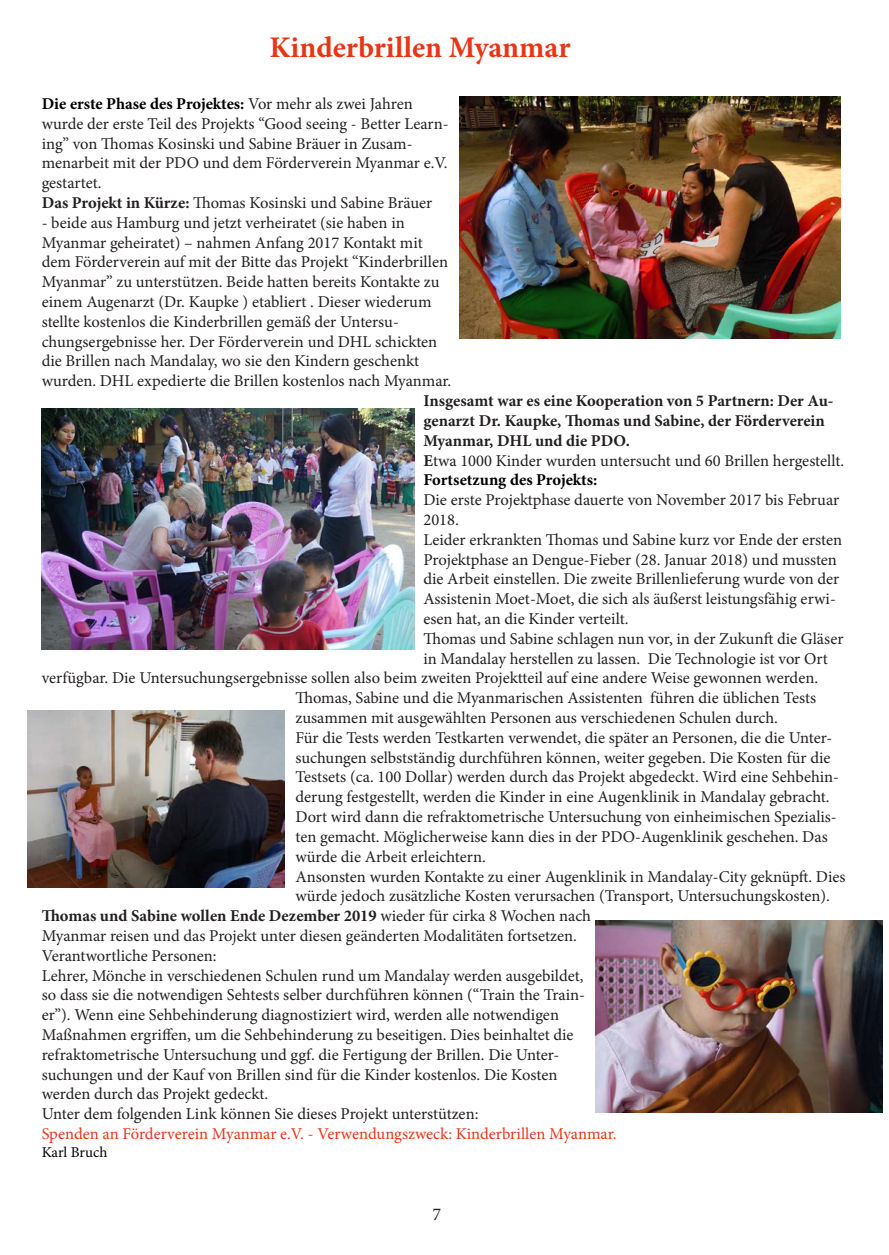
<style>
.page{position:relative;width:889px;height:1255px;background:#fff}
.page>*{position:absolute;margin:0;border:0;box-sizing:border-box;transform-origin:0 0}
.t1{font:700 30px "Minion Pro";color:#e93516}
.t2{font:18px "Minion Pro";color:#231f20}
.t3{font:16.5px/19.8px "Minion Pro";color:#231f20}
.t4{font:700 16.5px/19.8px "Minion Pro";color:#231f20}
.t5{font:16.5px "Minion Pro";color:#e93516}
.t6{font:15px "Minion Pro";letter-spacing:-.005em;color:#00000a}
.s1{font-weight:700;color:#000}
.s2{font-weight:700}
.s3{font-weight:400}
.s4{color:#000}
</style>
<div class="page">
<img style="left:595px;top:920px;width:287px;height:192px">
<img style="left:459px;top:97px;width:381px;height:241px">
<img style="left:42px;top:408px;width:373px;height:241px">
<img style="left:28px;top:710px;width:256px;height:177px">
<h1 class="t1" style="left:269px;top:26px;width:302px">Kinderbrillen Myanmar</h1>
<p class="t3" style="left:42px;top:94px;width:408px"><span class="s1">Die erste Phase des Projektes:</span> Vor mehr als zwei Jahren wurde der erste Teil des Projekts “Good seeing - Better Learn&shy;ing” von Thomas Kosinski und Sabine Bräuer in Zusam&shy;menarbeit mit der PDO und dem Förderverein Myanmar e.V. gestartet.<br><span class="s2">Das Projekt in Kürze:</span> Thomas Kosinski und Sabine Bräuer</p>
<p class="t3" style="left:42px;top:213px;width:411px">- beide aus Hamburg und jetzt verheiratet (sie haben in Myanmar geheiratet) – nahmen Anfang 2017 Kontakt mit dem Förderverein auf mit der Bitte das Projekt “Kinderbrillen Myanmar” zu unterstützen. Beide hatten bereits Kontakte zu einem Augenarzt (Dr. Kaupke ) etabliert . Dieser wiederum stellte kostenlos die Kinderbrillen gemäß der Untersu&shy;chungsergebnisse her. Der Förderverein und DHL schickten die Brillen nach Mandalay, wo sie den Kindern geschenkt wurden. DHL expedierte die Brillen kostenlos nach Myanmar.</p>
<p class="t4" style="left:423px;top:390px;width:422px">Insgesamt war es eine Kooperation von 5 Partnern: Der Au&shy;genarzt Dr. Kaupke, Thomas und Sabine, der Förderverein Myanmar, DHL und die PDO.<br>E<span class="s3">twa 1000 Kinder wurden untersucht und 60 Brillen hergestellt.<br></span><span class="s4">Fortsetzung des Projekts:</span></p>
<p class="t3" style="left:423px;top:490px;width:417px">Die erste Projektphase dauerte von November 2017 bis Februar</p>
<p class="t3" style="left:423px;top:510px;width:37px">2018.</p>
<p class="t3" style="left:423px;top:529px;width:420px">Leider erkrankten Thomas und Sabine kurz vor Ende der ersten</p>
<p class="t3" style="left:423px;top:549px;width:415px">Projektphase an Dengue-Fieber (28. Januar 2018) und mussten</p>
<p class="t3" style="left:423px;top:569px;width:417px">die Arbeit einstellen. Die zweite Brillenlieferung wurde von der</p>
<p class="t3" style="left:423px;top:589px;width:414px">Assistenin Moet-Moet, die sich als äußerst leistungsfähig erwi-</p>
<p class="t3" style="left:423px;top:609px;width:206px">esen hat, an die Kinder verteilt.</p>
<p class="t3" style="left:423px;top:628px;width:421px">Thomas und Sabine schlagen nun vor, in der Zukunft die Gläser</p>
<p class="t3" style="left:423px;top:648px;width:406px">in Mandalay herstellen zu lassen. Die Technologie ist vor Ort</p>
<p class="t3" style="left:42px;top:668px;width:778px">verfügbar. Die Untersuchungsergebnisse sollen also beim zweiten Projektteil auf eine andere Weise gewonnen werden.</p>
<p class="t3" style="left:295px;top:688px;width:522px">Thomas, Sabine und die Myanmarischen Assistenten führen die üblichen Tests</p>
<p class="t3" style="left:295px;top:708px;width:484px">zusammen mit ausgewählten Personen aus verschiedenen Schulen durch.</p>
<p class="t3" style="left:295px;top:727px;width:538px">Für die Tests werden Testkarten verwendet, die später an Personen, die die Unter-</p>
<p class="t3" style="left:295px;top:747px;width:536px">suchungen selbstständig durchführen können, weiter gegeben. Die Kosten für die</p>
<p class="t3" style="left:295px;top:767px;width:545px">Testsets (ca. 100 Dollar) werden durch das Projekt abgedeckt. Wird eine Sehbehin-</p>
<p class="t3" style="left:295px;top:787px;width:536px">derung festgestellt, werden die Kinder in eine Augenklinik in Mandalay gebracht.</p>
<p class="t3" style="left:295px;top:807px;width:543px">Dort wird dann die refraktometrische Untersuchung von einheimischen Spezialis-</p>
<p class="t3" style="left:295px;top:826px;width:534px">ten gemacht. Möglicherweise kann dies in der PDO-Augenklinik geschehen. Das</p>
<p class="t3" style="left:295px;top:846px;width:192px">würde die Arbeit erleichtern.</p>
<p class="t3" style="left:295px;top:866px;width:551px">Ansonsten wurden Kontakte zu einer Augenklinik in Mandalay-City geknüpft. Dies</p>
<p class="t3" style="left:295px;top:886px;width:536px">würde jedoch zusätzliche Kosten verursachen (Transport, Untersuchungskosten).</p>
<p class="t4" style="left:42px;top:905px;width:551px">Thomas und Sabine wollen Ende Dezember 2019 <span class="s3">wieder für cirka 8 Wochen nach</span></p>
<p class="t3" style="left:42px;top:925px;width:536px">Myanmar reisen und das Projekt unter diesen geänderten Modalitäten fortsetzen.</p>
<p class="t3" style="left:42px;top:945px;width:176px">Verantwortliche Personen:</p>
<p class="t3" style="left:42px;top:965px;width:543px">Lehrer, Mönche in verschiedenen Schulen rund um Mandalay werden ausgebildet,</p>
<p class="t3" style="left:42px;top:985px;width:545px">so dass sie die notwendigen Sehtests selber durchführen können (“Train the Train-</p>
<p class="t3" style="left:42px;top:1005px;width:519px">er”). Wenn eine Sehbehinderung diagnostiziert wird, werden alle notwendigen</p>
<p class="t3" style="left:42px;top:1024px;width:533px">Maßnahmen ergriffen, um die Sehbehinderung zu beseitigen. Dies beinhaltet die</p>
<p class="t3" style="left:42px;top:1044px;width:519px">refraktometrische Untersuchung und ggf. die Fertigung der Brillen. Die Unter-</p>
<p class="t3" style="left:42px;top:1064px;width:517px">suchungen und der Kauf von Brillen sind für die Kinder kostenlos. Die Kosten</p>
<p class="t3" style="left:42px;top:1084px;width:228px">werden durch das Projekt gedeckt.</p>
<p class="t3" style="left:42px;top:1104px;width:438px">Unter dem folgenden Link können Sie dieses Projekt unterstützen:</p>
<p class="t5" style="left:42px;top:1122px;width:576px">Spenden an Förderverein Myanmar e.V. - Verwendungszweck: Kinderbrillen Myanmar.</p>
<p class="t6" style="left:42px;top:1142px;width:67px">Karl Bruch</p>
<p class="t2" style="left:433px;top:1201px;width:10px">7</p>
</div>
